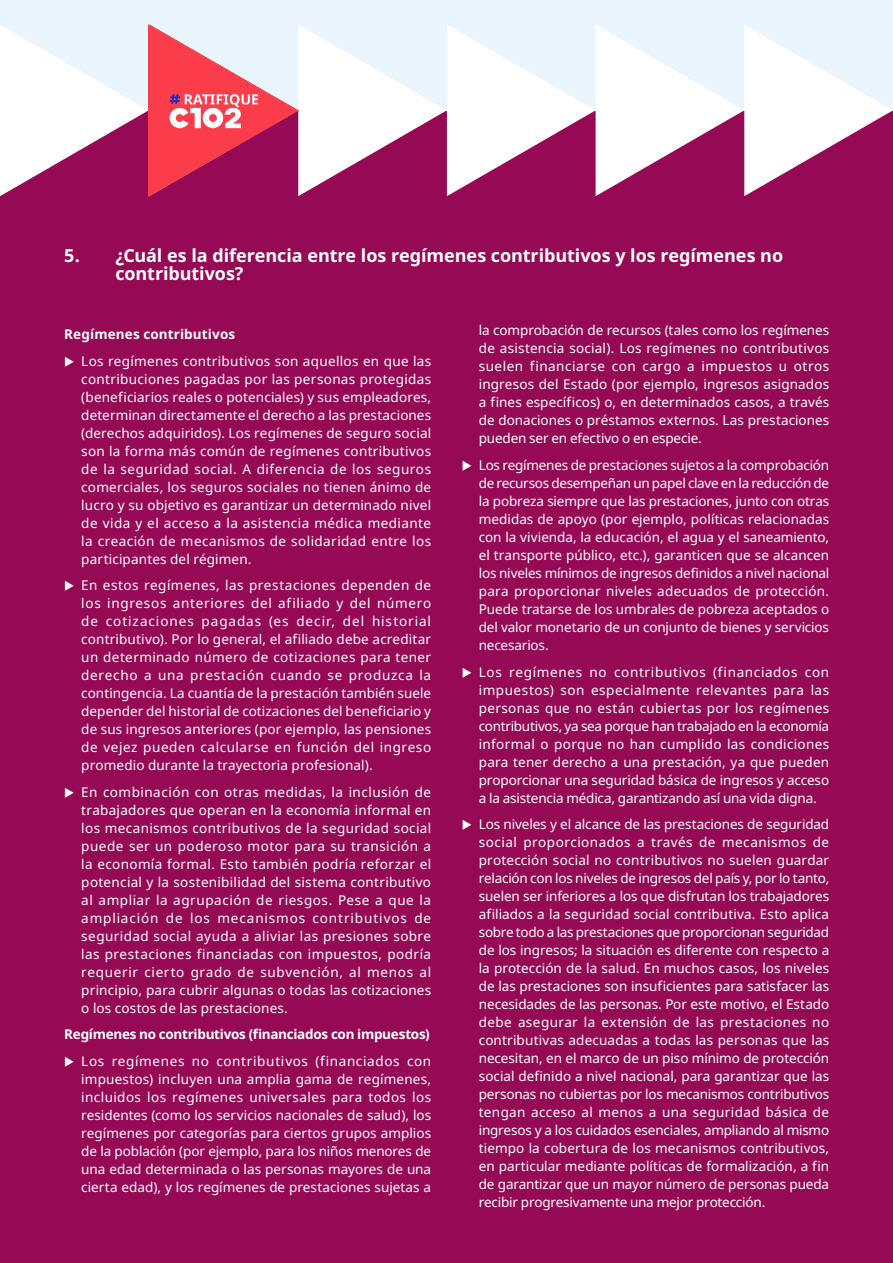
<style>
.page{position:relative;width:893px;height:1263px;background:#fff}
.page>*{position:absolute;margin:0;border:0;box-sizing:border-box;transform-origin:0 0}
.t1{font:700 18px/18px "Noto Sans";letter-spacing:-.005em;color:#fff}
.t2{font:13.5px/18px "Noto Sans";color:#fff;text-align:justify}
.t3{font:700 13.5px "Noto Sans";letter-spacing:-.02em;color:#fff}
.t4{font:700 13.5px "Noto Sans";letter-spacing:.01em;color:#fff}
</style>
<div class="page">
<div style="left:0;top:111px;width:893px;height:1152px;background:#960a55"></div>
<div style="left:0;top:0;width:893px;height:111px;background:#ebf5fd"></div>
<svg style="left:0;top:24px;width:892px;height:172px"></svg>
<img style="left:149px;top:24px;width:149px;height:173px">
<h1 class="t1" style="left:115px;top:246px;width:669px;text-indent:-51px">5. ¿Cuál es la diferencia entre los regímenes contributivos y los regímenes no contributivos?</h1>
<p class="t4" style="left:64px;top:325px;width:172px">Regímenes contributivos</p>
<p class="t2" style="left:81px;top:352px;width:351px;text-indent:-17px">◆ Los regímenes contributivos son aquellos en que las contribuciones pagadas por las personas protegidas (beneficiarios reales o potenciales) y sus empleadores, determinan directamente el derecho a las prestaciones (derechos adquiridos). Los regímenes de seguro social son la forma más común de regímenes contributivos de la seguridad social. A diferencia de los seguros comerciales, los seguros sociales no tienen ánimo de lucro y su objetivo es garantizar un determinado nivel de vida y el acceso a la asistencia médica mediante la creación de mecanismos de solidaridad entre los participantes del régimen.</p>
<p class="t2" style="left:81px;top:576px;width:351px;text-indent:-17px">◆ En estos regímenes, las prestaciones dependen de los ingresos anteriores del afiliado y del número de cotizaciones pagadas (es decir, del historial contributivo). Por lo general, el afiliado debe acreditar un determinado número de cotizaciones para tener derecho a una prestación cuando se produzca la contingencia. La cuantía de la prestación también suele depender del historial de cotizaciones del beneficiario y de sus ingresos anteriores (por ejemplo, las pensiones de vejez pueden calcularse en función del ingreso promedio durante la trayectoria profesional).</p>
<p class="t2" style="left:81px;top:783px;width:351px;text-indent:-17px">◆ En combinación con otras medidas, la inclusión de trabajadores que operan en la economía informal en los mecanismos contributivos de la seguridad social puede ser un poderoso motor para su transición a la economía formal. Esto también podría reforzar el potencial y la sostenibilidad del sistema contributivo al ampliar la agrupación de riesgos. Pese a que la ampliación de los mecanismos contributivos de seguridad social ayuda a aliviar las presiones sobre las prestaciones financiadas con impuestos, podría requerir cierto grado de subvención, al menos al principio, para cubrir algunas o todas las cotizaciones o los costos de las prestaciones.</p>
<p class="t3" style="left:64px;top:1025px;width:367px">Regímenes no contributivos (financiados con impuestos)</p>
<p class="t2" style="left:81px;top:1052px;width:351px;text-indent:-17px">◆ Los regímenes no contributivos (financiados con impuestos) incluyen una amplia gama de regímenes, incluidos los regímenes universales para todos los residentes (como los servicios nacionales de salud), los regímenes por categorías para ciertos grupos amplios de la población (por ejemplo, para los niños menores de una edad determinada o las personas mayores de una cierta edad), y los regímenes de prestaciones sujetas a</p>
<p class="t2" style="left:479px;top:322px;width:352px">la comprobación de recursos (tales como los regímenes de asistencia social). Los regímenes no contributivos suelen financiarse con cargo a impuestos u otros ingresos del Estado (por ejemplo, ingresos asignados a fines específicos) o, en determinados casos, a través de donaciones o préstamos externos. Las prestaciones pueden ser en efectivo o en especie.</p>
<p class="t2" style="left:479px;top:456px;width:352px;text-indent:-17px">◆ Los regímenes de prestaciones sujetos a la comprobación de recursos desempeñan un papel clave en la reducción de la pobreza siempre que las prestaciones, junto con otras medidas de apoyo (por ejemplo, políticas relacionadas con la vivienda, la educación, el agua y el saneamiento, el transporte público, etc.), garanticen que se alcancen los niveles mínimos de ingresos definidos a nivel nacional para proporcionar niveles adecuados de protección.<br>Puede tratarse de los umbrales de pobreza aceptados o del valor monetario de un conjunto de bienes y servicios necesarios.</p>
<p class="t2" style="left:479px;top:663px;width:352px;text-indent:-17px">◆ Los regímenes no contributivos (financiados con impuestos) son especialmente relevantes para las personas que no están cubiertas por los regímenes contributivos, ya sea porque han trabajado en la economía informal o porque no han cumplido las condiciones para tener derecho a una prestación, ya que pueden proporcionar una seguridad básica de ingresos y acceso a la asistencia médica, garantizando así una vida digna.</p>
<p class="t2" style="left:479px;top:815px;width:352px;text-indent:-17px">◆ Los niveles y el alcance de las prestaciones de seguridad social proporcionados a través de mecanismos de protección social no contributivos no suelen guardar relación con los niveles de ingresos del país y, por lo tanto, suelen ser inferiores a los que disfrutan los trabajadores afiliados a la seguridad social contributiva. Esto aplica sobre todo a las prestaciones que proporcionan seguridad de los ingresos; la situación es diferente con respecto a la protección de la salud. En muchos casos, los niveles de las prestaciones son insuficientes para satisfacer las necesidades de las personas. Por este motivo, el Estado debe asegurar la extensión de las prestaciones no contributivas adecuadas a todas las personas que las necesitan, en el marco de un piso mínimo de protección social definido a nivel nacional, para garantizar que las personas no cubiertas por los mecanismos contributivos tengan acceso al menos a una seguridad básica de ingresos y a los cuidados esenciales, ampliando al mismo tiempo la cobertura de los mecanismos contributivos, en particular mediante políticas de formalización, a fin de garantizar que un mayor número de personas pueda recibir progresivamente una mejor protección.</p>
</div>
